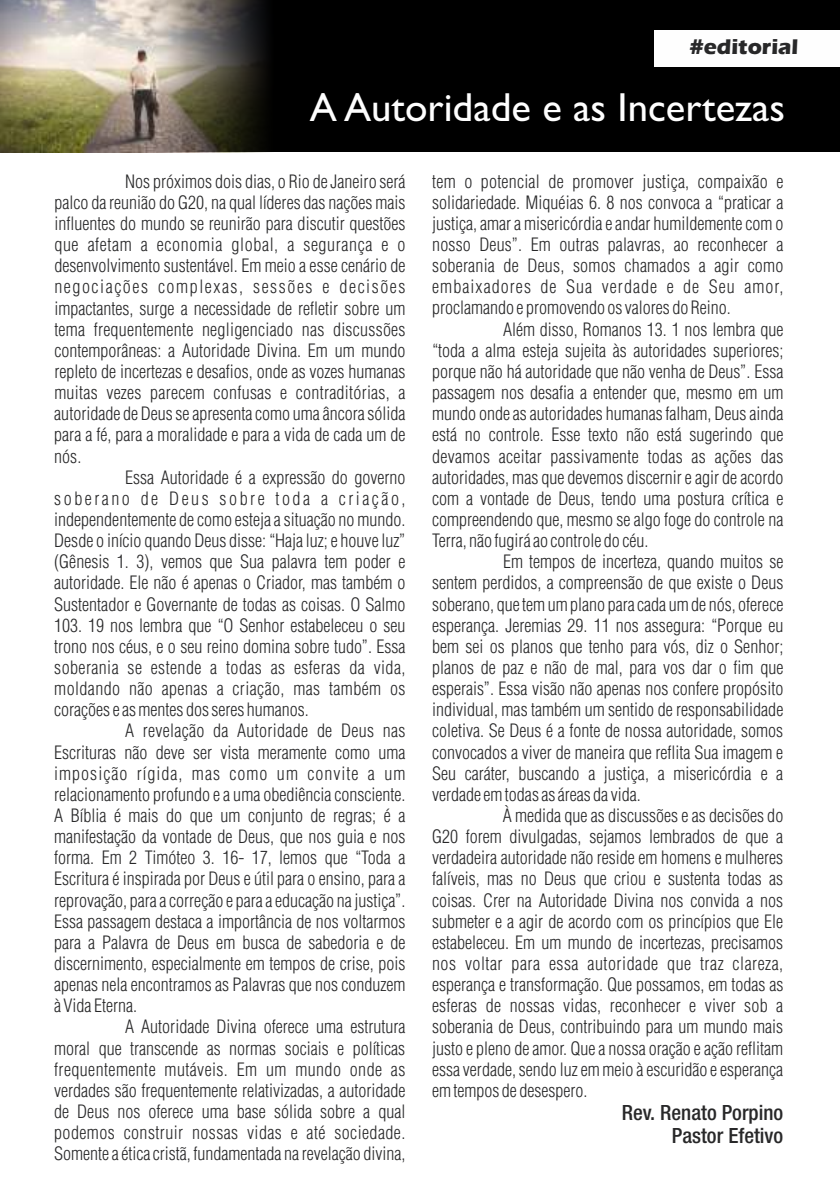
<style>
.page{position:relative;width:840px;height:1194px;background:#fff}
.page>*{position:absolute;margin:0;border:0;box-sizing:border-box;transform-origin:0 0}
.t1{font:40.6px "Gill Sans";color:#fefefe}
.t2{font:700 22px "Eras ITC";color:#282829}
.t3{font:500 condensed 21px/23.2px "Helvetica 67";color:#282829;text-align:right}
.t4{font:300 condensed 18px/21.2px "Helvetica";color:#282829;text-align:justify}
</style>
<div class="page">
<div style="left:114px;top:0;width:725px;height:152px;background:#000"></div>
<div style="left:654px;top:30px;width:185px;height:36px;background:#fefefe"></div>
<img style="left:0;top:0;width:267px;height:152px">
<p class="t2" style="left:689px;top:38px;width:110px">#editorial</p>
<h1 class="t1" style="left:309px;top:93px;width:477px">A Autoridade e as Incertezas</h1>
<p class="t4" style="left:54px;top:172px;width:352px;text-indent:71px">Nos próximos dois dias, o Rio de Janeiro será palco da reunião do G20, na qual líderes das nações mais influentes do mundo se reunirão para discutir questões que afetam a economia global, a segurança e o desenvolvimento sustentável. Em meio a esse cenário de negociações complexas, sessões e decisões impactantes, surge a necessidade de refletir sobre um tema frequentemente negligenciado nas discussões contemporâneas: a Autoridade Divina. Em um mundo repleto de incertezas e desafios, onde as vozes humanas muitas vezes parecem confusas e contraditórias, a autoridade de Deus se apresenta como uma âncora sólida para a fé, para a moralidade e para a vida de cada um de nós.</p>
<p class="t4" style="left:54px;top:468px;width:352px;text-indent:71px">Essa Autoridade é a expressão do governo soberano de Deus sobre toda a criação, independentemente de como esteja a situação no mundo.<br>Desde o início quando Deus disse: “Haja luz; e houve luz” (Gênesis 1. 3), vemos que Sua palavra tem poder e autoridade. Ele não é apenas o Criador, mas também o Sustentador e Governante de todas as coisas. O Salmo 103. 19 nos lembra que “O Senhor estabeleceu o seu trono nos céus, e o seu reino domina sobre tudo”. Essa soberania se estende a todas as esferas da vida, moldando não apenas a criação, mas também os corações e as mentes dos seres humanos.</p>
<p class="t4" style="left:54px;top:721px;width:352px;text-indent:71px">A revelação da Autoridade de Deus nas Escrituras não deve ser vista meramente como uma imposição rígida, mas como um convite a um relacionamento profundo e a uma obediência consciente.<br>A Bíblia é mais do que um conjunto de regras; é a manifestação da vontade de Deus, que nos guia e nos forma. Em 2 Timóteo 3. 16- 17, lemos que “Toda a Escritura é inspirada por Deus e útil para o ensino, para a reprovação, para a correção e para a educação na justiça”.<br>Essa passagem destaca a importância de nos voltarmos para a Palavra de Deus em busca de sabedoria e de discernimento, especialmente em tempos de crise, pois apenas nela encontramos as Palavras que nos conduzem à Vida Eterna.</p>
<p class="t4" style="left:54px;top:1017px;width:352px;text-indent:71px">A Autoridade Divina oferece uma estrutura moral que transcende as normas sociais e políticas frequentemente mutáveis. Em um mundo onde as verdades são frequentemente relativizadas, a autoridade de Deus nos oferece uma base sólida sobre a qual podemos construir nossas vidas e até sociedade.<br>Somente a ética cristã, fundamentada na revelação divina,</p>
<p class="t4" style="left:432px;top:172px;width:352px">tem o potencial de promover justiça, compaixão e solidariedade. Miquéias 6. 8 nos convoca a “praticar a justiça, amar a misericórdia e andar humildemente com o nosso Deus”. Em outras palavras, ao reconhecer a soberania de Deus, somos chamados a agir como embaixadores de Sua verdade e de Seu amor, proclamando e promovendo os valores do Reino.</p>
<p class="t4" style="left:432px;top:320px;width:352px;text-indent:71px">Além disso, Romanos 13. 1 nos lembra que “toda a alma esteja sujeita às autoridades superiores; porque não há autoridade que não venha de Deus”. Essa passagem nos desafia a entender que, mesmo em um mundo onde as autoridades humanas falham, Deus ainda está no controle. Esse texto não está sugerindo que devamos aceitar passivamente todas as ações das autoridades, mas que devemos discernir e agir de acordo com a vontade de Deus, tendo uma postura crítica e compreendendo que, mesmo se algo foge do controle na Terra, não fugirá ao controle do céu.</p>
<p class="t4" style="left:432px;top:552px;width:352px;text-indent:71px">Em tempos de incerteza, quando muitos se sentem perdidos, a compreensão de que existe o Deus soberano, que tem um plano para cada um de nós, oferece esperança. Jeremias 29. 11 nos assegura: “Porque eu bem sei os planos que tenho para vós, diz o Senhor; planos de paz e não de mal, para vos dar o fim que esperais”. Essa visão não apenas nos confere propósito individual, mas também um sentido de responsabilidade coletiva. Se Deus é a fonte de nossa autoridade, somos convocados a viver de maneira que reflita Sua imagem e Seu caráter, buscando a justiça, a misericórdia e a verdade em todas as áreas da vida.</p>
<p class="t4" style="left:432px;top:806px;width:352px;text-indent:71px">À medida que as discussões e as decisões do G20 forem divulgadas, sejamos lembrados de que a verdadeira autoridade não reside em homens e mulheres falíveis, mas no Deus que criou e sustenta todas as coisas. Crer na Autoridade Divina nos convida a nos submeter e a agir de acordo com os princípios que Ele estabeleceu. Em um mundo de incertezas, precisamos nos voltar para essa autoridade que traz clareza, esperança e transformação. Que possamos, em todas as esferas de nossas vidas, reconhecer e viver sob a soberania de Deus, contribuindo para um mundo mais justo e pleno de amor. Que a nossa oração e ação reflitam essa verdade, sendo luz em meio à escuridão e esperança em tempos de desespero.</p>
<p class="t3" style="left:621px;top:1102px;width:163px">Rev. Renato Porpino<br>Pastor Efetivo</p>
</div>
